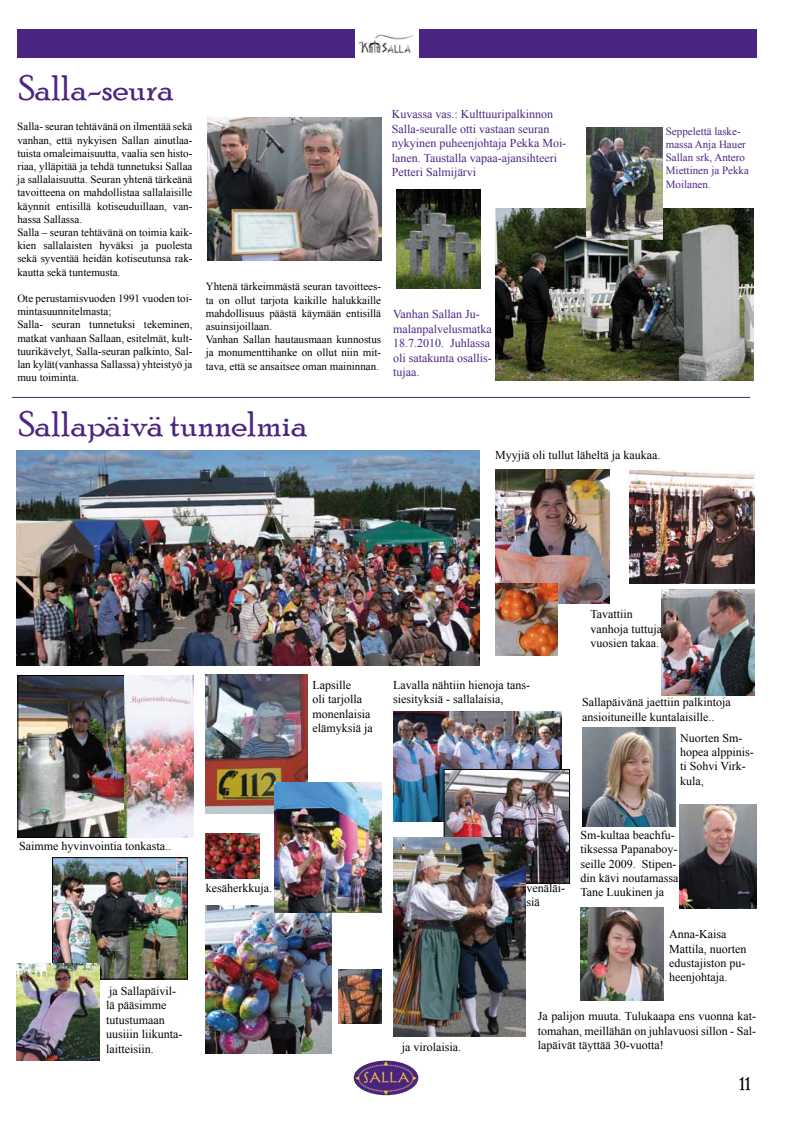
<style>
.page{position:relative;width:794px;height:1134px;background:#fff}
.page>*{position:absolute;margin:0;border:0;box-sizing:border-box;transform-origin:0 0}
.t1{font:36px "Poor Richard";color:#4b2582}
.t2{font:18px "Poor Richard";color:#000}
.t3{font:12px/14.4px "Times New Roman";color:#000}
.t4{font:12px/14.4px "Times New Roman";color:#4b2582}
.t5{font:11px/13.2px "Times New Roman";color:#000}
.t6{font:11px/13.2px "Times New Roman";color:#4b2582}
</style>
<div class="page">
<img style="left:354px;top:1060px;width:64px;height:35px">
<div style="left:17px;top:30px;width:740px;height:28px;background:#4b2582"></div>
<img style="left:356px;top:30px;width:62px;height:28px">
<img style="left:206px;top:906px;width:125px;height:147px">
<img style="left:393px;top:712px;width:169px;height:109px">
<hr style="left:12px;top:397px;width:738px;height:1px;background:#4b2582">
<img style="left:16px;top:451px;width:464px;height:214px">
<img style="left:445px;top:771px;width:123px;height:111px">
<div style="left:443px;top:769px;width:127px;height:115px;border:1px solid #000"></div>
<img style="left:206px;top:675px;width:102px;height:138px">
<img style="left:19px;top:677px;width:105px;height:159px">
<div style="left:17px;top:675px;width:115px;height:163px;border:1px solid #000"></div>
<img style="left:54px;top:859px;width:132px;height:118px">
<div style="left:52px;top:857px;width:136px;height:122px;border:1px solid #000"></div>
<img style="left:495px;top:470px;width:114px;height:134px">
<img style="left:629px;top:471px;width:125px;height:112px">
<img style="left:495px;top:583px;width:62px;height:73px">
<img style="left:661px;top:590px;width:93px;height:105px">
<img style="left:274px;top:783px;width:107px;height:130px">
<img style="left:207px;top:118px;width:174px;height:143px">
<img style="left:495px;top:209px;width:258px;height:172px">
<img style="left:586px;top:127px;width:76px;height:113px">
<img style="left:397px;top:189px;width:83px;height:99px">
<img style="left:16px;top:963px;width:84px;height:97px">
<img style="left:124px;top:675px;width:69px;height:163px">
<img style="left:582px;top:727px;width:93px;height:99px">
<img style="left:393px;top:838px;width:132px;height:198px">
<img style="left:580px;top:908px;width:83px;height:92px">
<img style="left:679px;top:804px;width:77px;height:104px">
<img style="left:206px;top:833px;width:53px;height:46px">
<img style="left:338px;top:969px;width:43px;height:54px">
<h1 class="t1" style="left:18px;top:67px;width:157px">Salla-seura</h1>
<p class="t5" style="left:17px;top:120px;width:177px">Salla- seuran tehtävänä on ilmentää sekä vanhan, että nykyisen Sallan ainutlaa&shy;tuista omaleimaisuutta, vaalia sen histo&shy;riaa, ylläpitää ja tehdä tunnetuksi Sallaa ja sallalaisuutta. Seuran yhtenä tärkeänä tavoitteena on mahdollistaa sallalaisille käynnit entisillä kotiseuduillaan, van&shy;hassa Sallassa.<br>Salla – seuran tehtävänä on toimia kaik&shy;kien sallalaisten hyväksi ja puolesta sekä syventää heidän kotiseutunsa rak&shy;kautta sekä tuntemusta.</p>
<p class="t5" style="left:17px;top:292px;width:177px">Ote perustamisvuoden 1991 vuoden toi&shy;mintasuunnitelmasta;<br>Salla- seuran tunnetuksi tekeminen, matkat vanhaan Sallaan, esitelmät, kult&shy;tuurikävelyt, Salla-seuran palkinto, Sal&shy;lan kylät(vanhassa Sallassa) yhteistyö ja muu toiminta.</p>
<p class="t5" style="left:206px;top:280px;width:177px">Yhtenä tärkeimmästä seuran tavoittees&shy;ta on ollut tarjota kaikille halukkaille mahdollisuus päästä käymään entisillä asuinsijoillaan.<br>Vanhan Sallan hautausmaan kunnostus ja monumenttihanke on ollut niin mit&shy;tava, että se ansaitsee oman maininnan.</p>
<p class="t4" style="left:392px;top:107px;width:176px">Kuvassa vas.: Kulttuuripalkinnon Salla-seuralle otti vastaan seuran nykyinen puheenjohtaja Pekka Moi&shy;lanen. Taustalla vapaa-ajansihteeri Petteri Salmijärvi</p>
<p class="t4" style="left:393px;top:307px;width:100px">Vanhan Sallan Ju&shy;malanpalvelusmatka<br>18.7.2010. Juhlassa oli satakunta osallis&shy;tujaa.</p>
<p class="t6" style="left:666px;top:124px;width:85px">Seppelettä laske&shy;massa Anja Hauer<br>Sallan srk, Antero<br>Miettinen ja Pekka<br>Moilanen.</p>
<h1 class="t1" style="left:18px;top:404px;width:291px">Sallapäivä tunnelmia</h1>
<p class="t3" style="left:495px;top:448px;width:167px">Myyjiä oli tullut läheltä ja kaukaa.</p>
<p class="t3" style="left:19px;top:839px;width:154px">Saimme hyvinvointia tonkasta..</p>
<p class="t3" style="left:206px;top:880px;width:68px">kesäherkkuja.</p>
<p class="t3" style="left:106px;top:984px;width:78px">ja Sallapäivil&shy;lä pääsimme tutustumaan uusiiin liikunta&shy;laitteisiin.</p>
<p class="t3" style="left:312px;top:678px;width:62px">Lapsille<br>oli tarjolla monenlaisia elämyksiä ja</p>
<p class="t3" style="left:393px;top:678px;width:138px">Lavalla nähtiin hienoja tans&shy;siesityksiä - sallalaisia,</p>
<p class="t3" style="left:590px;top:607px;width:73px">Tavattiin vanhoja tuttuja vuosien takaa.</p>
<p class="t3" style="left:582px;top:695px;width:150px">Sallapäivänä jaettiin palkintoja ansioituneille kuntalaisille..</p>
<p class="t3" style="left:680px;top:730px;width:75px">Nuorten Sm&shy;hopea alppinis&shy;ti Sohvi Virk&shy;kula,</p>
<p class="t3" style="left:526px;top:880px;width:40px">venäläi&shy;siä</p>
<p class="t3" style="left:580px;top:827px;width:99px">Sm-kultaa beachfu&shy;tiksessa Papanaboy&shy;seille 2009. Stipen&shy;din kävi noutamassa<br>Tane Luukinen ja</p>
<p class="t3" style="left:669px;top:927px;width:79px">Anna-Kaisa<br>Mattila, nuorten edustajiston pu&shy;heenjohtaja.</p>
<p class="t3" style="left:402px;top:1040px;width:61px">ja virolaisia.</p>
<p class="t3" style="left:538px;top:1009px;width:220px;text-align:justify">Ja palijon muuta. Tulukaapa ens vuonna kat&shy;tomahan, meillähän on juhlavuosi sillon - Sal&shy;lapäivät täyttää 30-vuotta!</p>
<h2 class="t2" style="left:739px;top:1074px;width:13px">11</h2>
</div>
